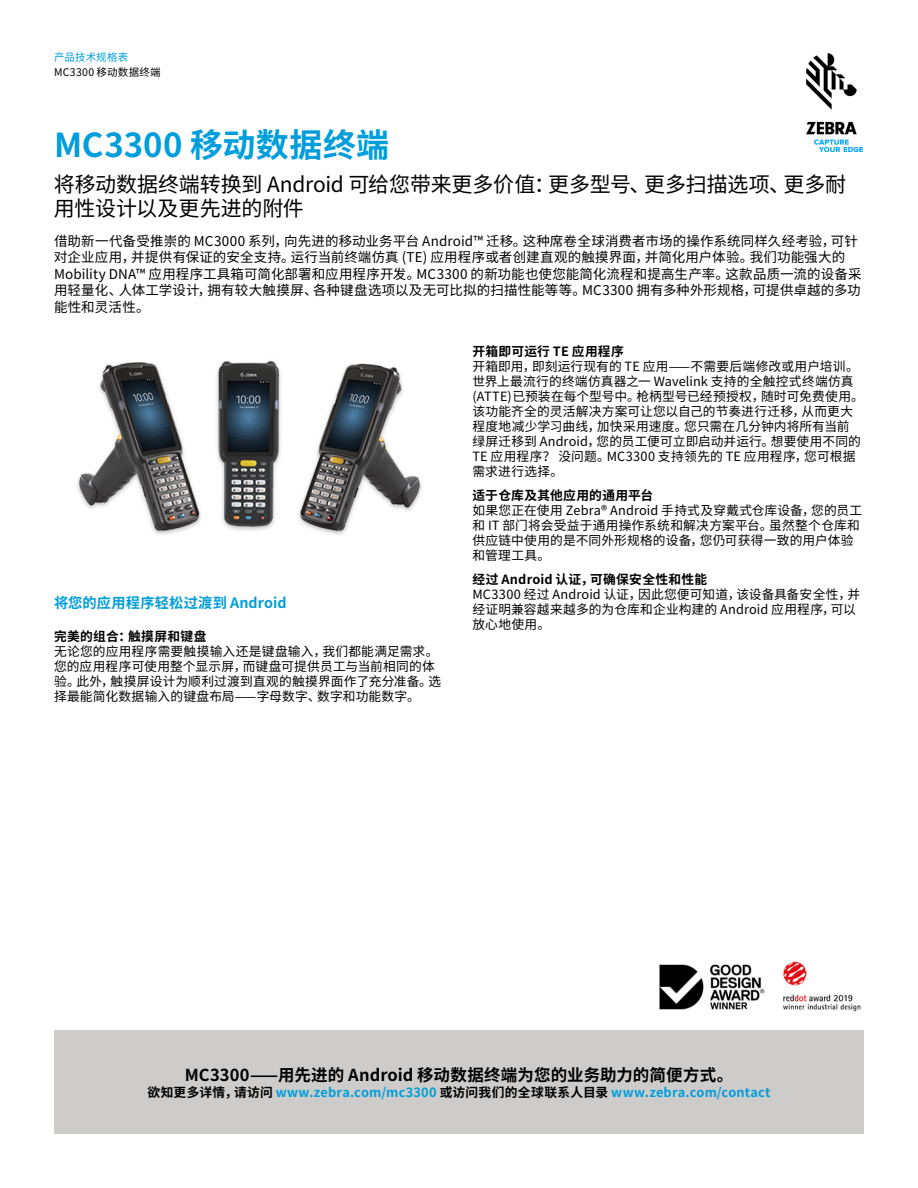
<style>
.page{position:relative;width:918px;height:1188px;background:#fff}
.page>*{position:absolute;margin:0;border:0;box-sizing:border-box;transform-origin:0 0}
.t1{font:700 33px "Noto Sans CJ Ksc";letter-spacing:.005em;color:#009edb}
.t2{font:21px/24px "Noto Sans CJ Ksc";letter-spacing:-.01em;color:#000}
.t3{font:700 16.5px "Noto Sans CJ Ksc";letter-spacing:.005em;color:#000}
.t4{font:700 14.25px "Noto Sans CJ Ksc";letter-spacing:.005em;color:#009edb}
.t5{font:13.5px/16.5px "Noto Sans CJ Ksc";letter-spacing:.01em;color:#000}
.t6{font:12.75px/15px "Noto Sans CJ Ksc";letter-spacing:.01em;color:#000}
.t7{font:700 12.75px "Noto Sans CJ Ksc";letter-spacing:.015em;color:#009edb}
.t8{font:700 12.75px "Noto Sans CJ Ksc";letter-spacing:.02em;color:#000}
.t9{font:10.5px "Noto Sans CJ Ksc";letter-spacing:.03em;color:#000}
.t10{font:10.5px "Noto Sans CJ Ksc";letter-spacing:.015em;color:#009edb}
.s1{color:#000}
</style>
<div class="page">
<img style="left:806px;top:54px;width:56px;height:97px">
<div style="left:54px;top:1031px;width:810px;height:103px;background:#cdccca"></div>
<img style="left:659px;top:961px;width:202px;height:51px">
<img style="left:77px;top:360px;width:345px;height:175px">
<p class="t10" style="left:54px;top:52px;width:76px">产品技术规格表</p>
<p class="t9" style="left:54px;top:66px;width:108px">MC3300 移动数据终端</p>
<h1 class="t1" style="left:54px;top:127px;width:337px">MC3300 移动数据终端</h1>
<h2 class="t2" style="left:54px;top:172px;width:794px">将移动数据终端转换到 Android 可给您带来更多价值：更多型号、更多扫描选项、更多耐用性设计以及更先进的附件</h2>
<p class="t5" style="left:54px;top:233px;width:809px">借助新一代备受推崇的 MC3000 系列，向先进的移动业务平台 Android™ 迁移。这种席卷全球消费者市场的操作系统同样久经考验，可针对企业应用，并提供有保证的安全支持。运行当前终端仿真 (TE) 应用程序或者创建直观的触摸界面，并简化用户体验。我们功能强大的Mobility DNA™ 应用程序工具箱可简化部署和应用程序开发。MC3300 的新功能也使您能简化流程和提高生产率。这款品质一流的设备采用轻量化、人体工学设计，拥有较大触摸屏、各种键盘选项以及无可比拟的扫描性能等等。MC3300 拥有多种外形规格，可提供卓越的多功能性和灵活性。</p>
<p class="t4" style="left:54px;top:595px;width:234px">将您的应用程序轻松过渡到 Android</p>
<p class="t8" style="left:54px;top:629px;width:154px">完美的组合：触摸屏和键盘</p>
<p class="t6" style="left:54px;top:644px;width:389px">无论您的应用程序需要触摸输入还是键盘输入，我们都能满足需求。您的应用程序可使用整个显示屏，而键盘可提供员工与当前相同的体验。此外，触摸屏设计为顺利过渡到直观的触摸界面作了充分准备。选择最能简化数据输入的键盘布局——字母数字、数字和功能数字。</p>
<p class="t8" style="left:472px;top:344px;width:153px">开箱即可运行 TE 应用程序</p>
<p class="t6" style="left:472px;top:359px;width:393px">开箱即用，即刻运行现有的 TE 应用——不需要后端修改或用户培训。世界上最流行的终端仿真器之一 Wavelink 支持的全触控式终端仿真(ATTE) 已预装在每个型号中。枪柄型号已经预授权，随时可免费使用。该功能齐全的灵活解决方案可让您以自己的节奏进行迁移，从而更大程度地减少学习曲线，加快采用速度。您只需在几分钟内将所有当前绿屏迁移到 Android，您的员工便可立即启动并运行。想要使用不同的TE 应用程序？ 没问题。MC3300 支持领先的 TE 应用程序，您可根据需求进行选择。</p>
<p class="t8" style="left:472px;top:488px;width:182px">适于仓库及其他应用的通用平台</p>
<p class="t6" style="left:472px;top:503px;width:391px">如果您正在使用 Zebra® Android 手持式及穿戴式仓库设备，您的员工和 IT 部门将会受益于通用操作系统和解决方案平台。虽然整个仓库和供应链中使用的是不同外形规格的设备，您仍可获得一致的用户体验和管理工具。</p>
<p class="t8" style="left:472px;top:572px;width:236px">经过 Android 认证，可确保安全性和性能</p>
<p class="t6" style="left:472px;top:587px;width:389px">MC3300 经过 Android 认证，因此您便可知道，该设备具备安全性，并经证明兼容越来越多的为仓库和企业构建的 Android 应用程序，可以放心地使用。</p>
<p class="t3" style="left:185px;top:1066px;width:550px">MC3300——用先进的 Android 移动数据终端为您的业务助力的简便方式。</p>
<p class="t7" style="left:147px;top:1085px;width:625px"><span class="s1">欲知更多详情，请访问</span> www.zebra.com/mc3300 <span class="s1">或访问我们的全球联系人目录</span> www.zebra.com/contact</p>
</div>
